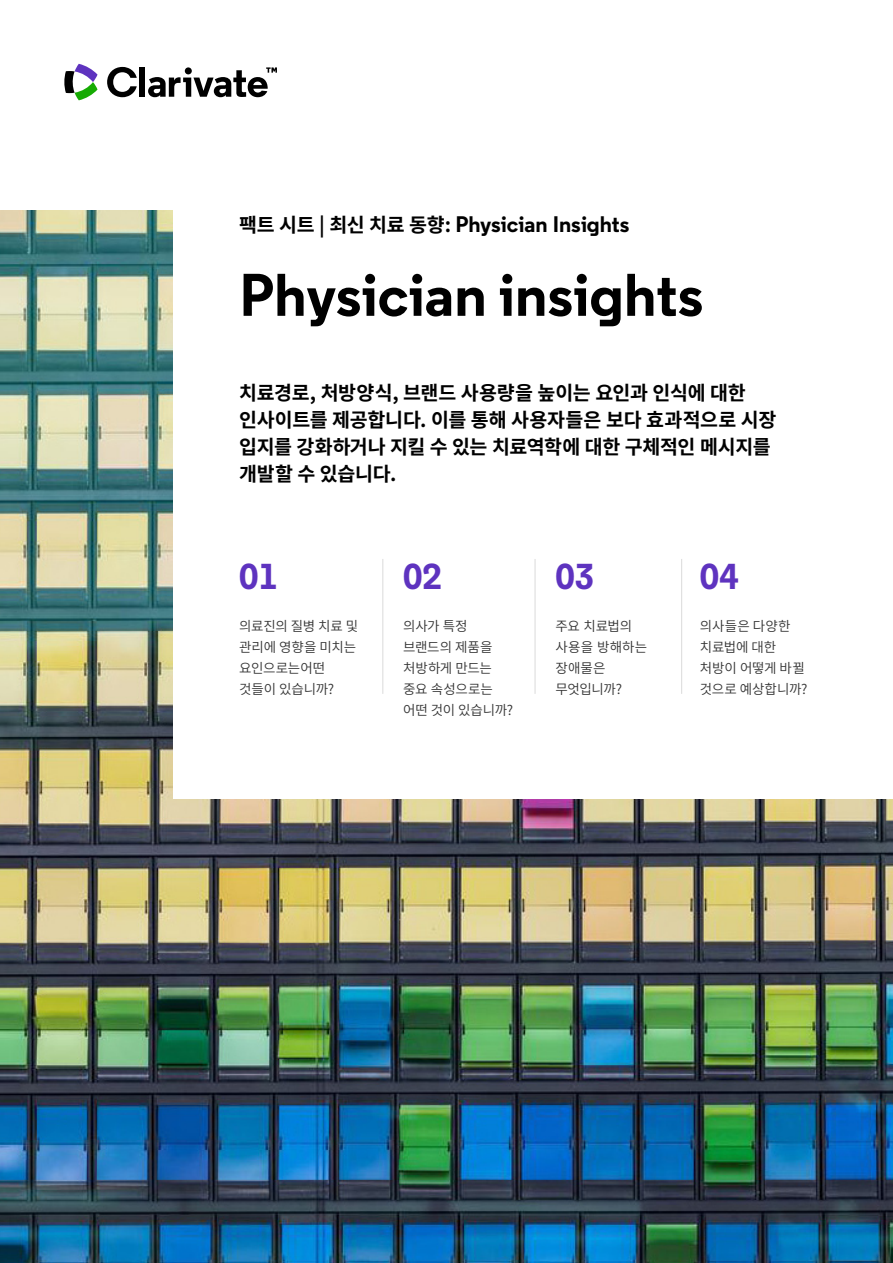
<style>
.page{position:relative;width:893px;height:1263px;background:#fff}
.page>*{position:absolute;margin:0;border:0;box-sizing:border-box;transform-origin:0 0}
.t1{font:700 60px "Regular Clarivate";color:#000}
.t2{font:700 36px "Regular Clarivate";color:#5e33bf}
.t3{font:700 22.5px "Regular Clarivate";letter-spacing:-.005em;color:#000}
.t4{font:700 19.5px/27px "Source Han Sans KR";letter-spacing:-.015em;color:#000}
.t5{font:13.5px/21px "Source Han Sans KR";letter-spacing:-.02em;color:#333}
.s1{font-family:"Source Han Sans KR";font-size:19.5px}
</style>
<div class="page">
<svg style="left:64px;top:64px;width:34px;height:36px"></svg>
<svg style="left:107px;top:67px;width:30px;height:30px"></svg>
<div style="left:140px;top:67px;width:5px;height:30px;background:#000"></div>
<svg style="left:148px;top:67px;width:129px;height:30px"></svg>
<img style="left:0;top:211px;width:893px;height:1052px">
<div style="left:174px;top:193px;width:719px;height:606px;background:#fff"></div>
<hr style="left:382px;top:559px;width:1px;height:135px;background:#dadada">
<hr style="left:535px;top:559px;width:1px;height:135px;background:#dadada">
<hr style="left:681px;top:559px;width:1px;height:135px;background:#dadada">
<h3 class="t3" style="left:239px;top:209px;width:392px"><span class="s1">팩트 시트 | 최신 치료 동향:</span> Physician Insights</h3>
<h1 class="t1" style="left:239px;top:256px;width:466px">Physician insights</h1>
<h3 class="t4" style="left:239px;top:380px;width:539px">치료경로, 처방양식, 브랜드 사용량을 높이는 요인과 인식에 대한 인사이트를 제공합니다. 이를 통해 사용자들은 보다 효과적으로 시장 입지를 강화하거나 지킬 수 있는 치료역학에 대한 구체적인 메시지를 개발할 수 있습니다.</h3>
<h2 class="t2" style="left:239px;top:553px;width:40px">01</h2>
<h2 class="t2" style="left:403px;top:553px;width:40px">02</h2>
<h2 class="t2" style="left:555px;top:553px;width:40px">03</h2>
<h2 class="t2" style="left:700px;top:553px;width:40px">04</h2>
<p class="t5" style="left:239px;top:616px;width:121px">의료진의 질병 치료 및 관리에 영향을 미치는 요인으로는어떤 것들이 있습니까?</p>
<p class="t5" style="left:555px;top:616px;width:93px">주요 치료법의 사용을 방해하는 장애물은 무엇입니까?</p>
<p class="t5" style="left:403px;top:616px;width:112px">의사가 특정 브랜드의 제품을 처방하게 만드는 중요 속성으로는 어떤 것이 있습니까?</p>
<p class="t5" style="left:700px;top:616px;width:109px">의사들은 다양한 치료법에 대한 처방이 어떻게 바뀔 것으로 예상합니까?</p>
</div>
